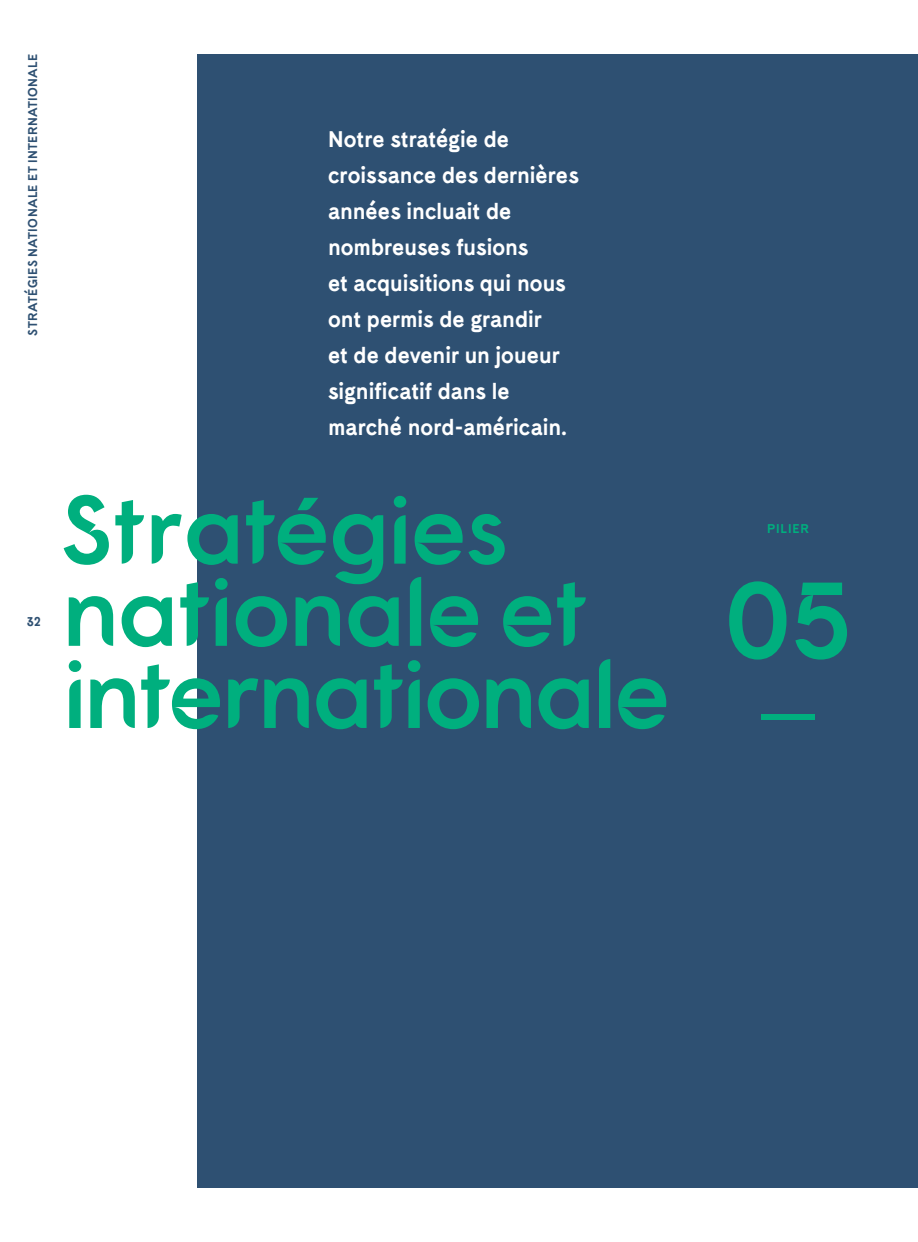
<style>
.page{position:relative;width:918px;height:1242px;background:#fff}
.page>*{position:absolute;margin:0;border:0;box-sizing:border-box;transform-origin:0 0}
.NIVEAU_3_-_SOUS-TITR{font:103.5px "Agropur";color:#00af7e}
.NIVEAU_1{font:92.7px "Agropur";letter-spacing:.035em;color:#00af7e}
.NIVEAU_4_-_INTRODUCT{font:700 24px/36px "Cadiz";color:#fff}
.t1{font:700 13.5px "Cadiz";letter-spacing:.03em;color:#2e5072}
.NIVEAU_3_-_SOUS-TITR-2{font:700 13.5px "Cadiz";letter-spacing:.07em;color:#00af7e}
</style>
<div class="page">
<div style="left:198px;top:54px;width:720px;height:1133px;background:#2e5072"></div>
<div style="left:761px;top:714px;width:54px;height:5px;background:#00af7e"></div>
<p class="t1" style="left:24px;top:336px;width:283px;rotate:-90deg">STRATÉGIES NATIONALE ET INTERNATIONALE</p>
<p class="NIVEAU_4_-_INTRODUCT" style="left:328px;top:121px;width:252px">Notre stratégie de croissance des dernières années incluait de nombreuses fusions<br>et acquisitions qui nous ont permis de grandir<br>et de devenir un joueur significatif dans le marché nord-américain.</p>
<p class="t1" style="left:27px;top:613px;width:15px">32</p>
<p class="NIVEAU_1" style="left:62px;top:478px;width:446px">Stratégies</p>
<p class="NIVEAU_1" style="left:66px;top:560px;width:523px">nationale et</p>
<p class="NIVEAU_1" style="left:65px;top:643px;width:605px">internationale</p>
<p class="NIVEAU_3_-_SOUS-TITR-2" style="left:767px;top:520px;width:43px">PILIER</p>
<p class="NIVEAU_3_-_SOUS-TITR" style="left:728px;top:563px;width:122px">05</p>
</div>
